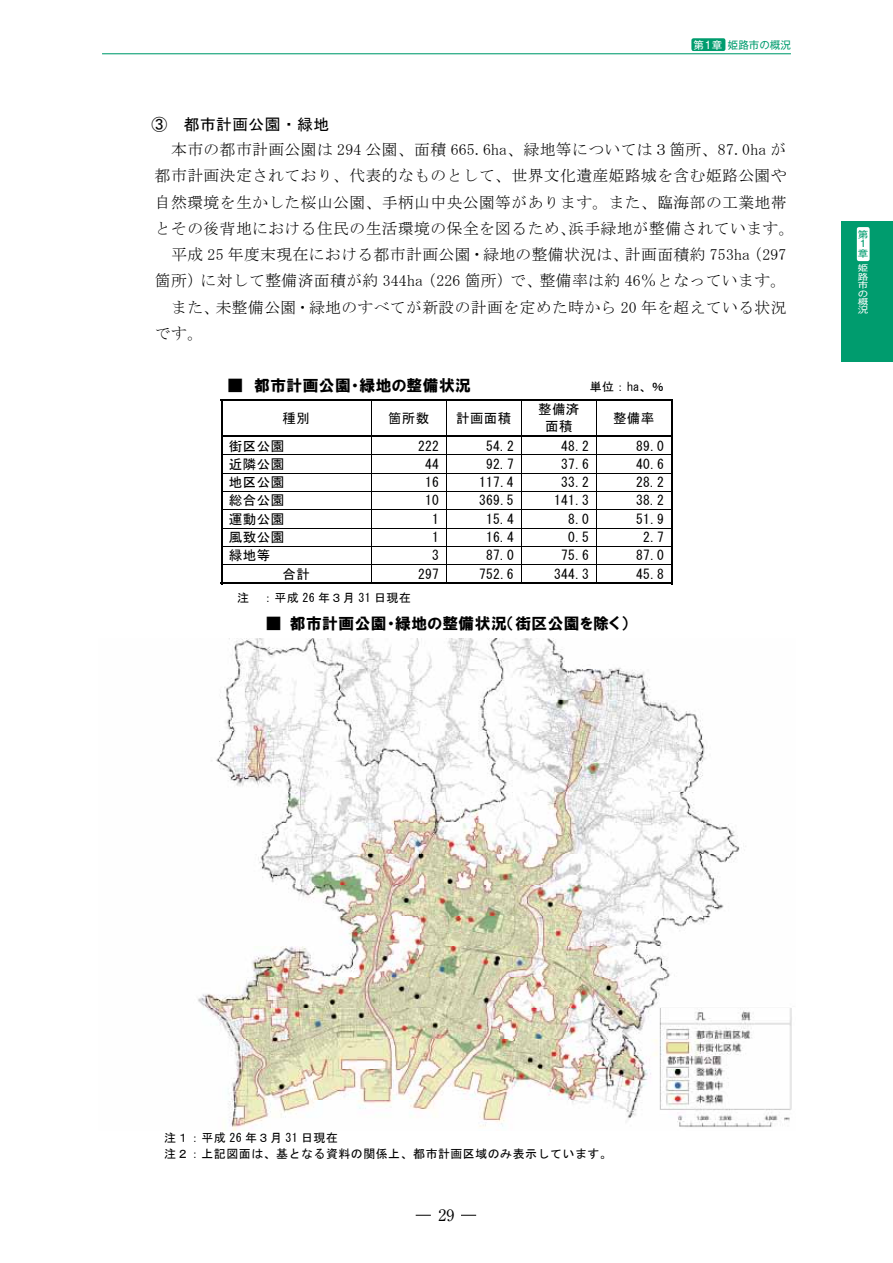
<style>
.page{position:relative;width:893px;height:1263px;background:#fff}
.page>*{position:absolute;margin:0;border:0;box-sizing:border-box;transform-origin:0 0}
.t1{font:15.75px "MS Mincho";letter-spacing:.03em;color:#000}
.t2{font:15.75px "HGP Soei Kakugothic UB";letter-spacing:.03em;color:#000}
.t3{font:15.75px "MS Gothic";letter-spacing:.03em;color:#000}
.t4{font:15.75px "Ryumin Pro";color:#000}
.t5{font:13.5px/17.5px "MS Gothic";letter-spacing:.015em;color:#000;text-align:center}
.t6{font:12px/15.6px "MS Gothic";letter-spacing:.04em;color:#000}
.t7{font:10.5px "Gothic MB101 Pro";color:#009c6e}
.t8{font:10.5px "Gothic MB101 Pro";color:#fff}
.t9{font:9.45px/9.4px "Gothic MB101 Pro";color:#009c6e;scale:1.11 1}
.t10{font:8.4px/8.4px "Gothic MB101 Pro";color:#fff;text-align:justify;scale:1.25 1}
</style>
<div class="page">
<svg style="left:416px;top:1215px;width:15px;height:1px"></svg>
<svg style="left:461px;top:1215px;width:15px;height:1px"></svg>
<div style="left:842px;top:221px;width:51px;height:140px;background:#009c6e"></div>
<div style="left:857px;top:227px;width:13px;height:34px;background:#fff;border-radius:2px"></div>
<div style="left:691px;top:38px;width:34px;height:13px;background:#009c6e;border-radius:2px"></div>
<hr style="left:102px;top:53px;width:689px;height:1px;background:#009c6e">
<hr style="left:221px;top:399px;width:150px;height:1px;background:#000">
<hr style="left:371px;top:399px;width:75px;height:1px;background:#000">
<hr style="left:446px;top:399px;width:75px;height:1px;background:#000">
<hr style="left:521px;top:399px;width:75px;height:1px;background:#000">
<hr style="left:596px;top:399px;width:75px;height:1px;background:#000">
<hr style="left:221px;top:400px;width:1px;height:35px;background:#000">
<hr style="left:371px;top:400px;width:1px;height:35px;background:#000">
<hr style="left:446px;top:400px;width:1px;height:35px;background:#000">
<hr style="left:521px;top:400px;width:1px;height:35px;background:#000">
<hr style="left:596px;top:400px;width:1px;height:35px;background:#000">
<hr style="left:671px;top:400px;width:1px;height:35px;background:#000">
<hr style="left:222px;top:435px;width:149px;height:2px;background:#000">
<hr style="left:371px;top:435px;width:75px;height:2px;background:#000">
<hr style="left:446px;top:435px;width:75px;height:2px;background:#000">
<hr style="left:521px;top:435px;width:75px;height:2px;background:#000">
<hr style="left:596px;top:435px;width:75px;height:2px;background:#000">
<hr style="left:221px;top:455px;width:451px;height:1px;background:#000">
<hr style="left:221px;top:473px;width:451px;height:1px;background:#000">
<hr style="left:221px;top:491px;width:451px;height:1px;background:#000">
<hr style="left:221px;top:509px;width:451px;height:1px;background:#000">
<hr style="left:221px;top:528px;width:451px;height:1px;background:#000">
<hr style="left:221px;top:546px;width:451px;height:1px;background:#000">
<hr style="left:221px;top:564px;width:451px;height:1px;background:#000">
<svg style="left:221px;top:435px;width:1px;height:148px"></svg>
<hr style="left:221px;top:583px;width:150px;height:1px;background:#000">
<svg style="left:371px;top:437px;width:1px;height:146px"></svg>
<hr style="left:371px;top:583px;width:75px;height:1px;background:#000">
<svg style="left:446px;top:437px;width:1px;height:146px"></svg>
<hr style="left:446px;top:583px;width:75px;height:1px;background:#000">
<svg style="left:521px;top:437px;width:1px;height:146px"></svg>
<hr style="left:521px;top:583px;width:75px;height:1px;background:#000">
<svg style="left:596px;top:437px;width:1px;height:146px"></svg>
<hr style="left:596px;top:583px;width:75px;height:1px;background:#000">
<svg style="left:671px;top:435px;width:1px;height:149px"></svg>
<img style="left:198px;top:639px;width:594px;height:491px">
<p class="t8" style="left:693px;top:36px;width:30px">第１章</p>
<p class="t7" style="left:728px;top:36px;width:65px">姫路市の概況</p>
<p class="t3" style="left:151px;top:117px;width:179px">③ 都市計画公園・緑地</p>
<p class="t1" style="left:171px;top:142px;width:617px">本市の都市計画公園は 294 公園、面積 665.6ha、緑地等については３箇所、87.0ha が</p>
<p class="t1" style="left:155px;top:168px;width:633px">都市計画決定されており、代表的なものとして、世界文化遺産姫路城を含む姫路公園や</p>
<p class="t1" style="left:155px;top:194px;width:633px">自然環境を生かした桜山公園、手柄山中央公園等があります。また、臨海部の工業地帯</p>
<p class="t1" style="left:155px;top:220px;width:641px">とその後背地における住民の生活環境の保全を図るため、浜手緑地が整備されています。</p>
<p class="t1" style="left:171px;top:247px;width:617px">平成 25 年度末現在における都市計画公園・緑地の整備状況は、計画面積約 753ha（297</p>
<p class="t1" style="left:155px;top:273px;width:633px">箇所）に対して整備済面積が約 344ha（226 箇所）で、整備率は約 46％となっています。</p>
<p class="t1" style="left:171px;top:299px;width:617px">また、未整備公園・緑地のすべてが新設の計画を定めた時から 20 年を超えている状況</p>
<p class="t1" style="left:155px;top:325px;width:50px">です。</p>
<p class="t2" style="left:227px;top:378px;width:245px">■ 都市計画公園・緑地の整備状況</p>
<p class="t6" style="left:590px;top:379px;width:76px">単位：ha、％</p>
<p class="t5" style="left:283px;top:409px;width:29px">種別</p>
<p class="t5" style="left:388px;top:409px;width:43px">箇所数</p>
<p class="t5" style="left:456px;top:409px;width:57px">計画面積</p>
<p class="t5" style="left:538px;top:400px;width:43px">整備済面積</p>
<p class="t5" style="left:613px;top:409px;width:43px">整備率</p>
<p class="t5" style="left:229px;top:437px;width:57px">街区公園</p>
<p class="t5" style="left:418px;top:437px;width:22px">222</p>
<p class="t5" style="left:486px;top:437px;width:29px">54.2</p>
<p class="t5" style="left:561px;top:437px;width:29px">48.2</p>
<p class="t5" style="left:636px;top:437px;width:29px">89.0</p>
<p class="t5" style="left:229px;top:455px;width:57px">近隣公園</p>
<p class="t5" style="left:425px;top:455px;width:15px">44</p>
<p class="t5" style="left:486px;top:455px;width:29px">92.7</p>
<p class="t5" style="left:561px;top:455px;width:29px">37.6</p>
<p class="t5" style="left:636px;top:455px;width:29px">40.6</p>
<p class="t5" style="left:229px;top:473px;width:57px">地区公園</p>
<p class="t5" style="left:425px;top:473px;width:15px">16</p>
<p class="t5" style="left:479px;top:473px;width:36px">117.4</p>
<p class="t5" style="left:561px;top:473px;width:29px">33.2</p>
<p class="t5" style="left:636px;top:473px;width:29px">28.2</p>
<p class="t5" style="left:229px;top:492px;width:57px">総合公園</p>
<p class="t5" style="left:425px;top:492px;width:15px">10</p>
<p class="t5" style="left:479px;top:492px;width:36px">369.5</p>
<p class="t5" style="left:554px;top:492px;width:36px">141.3</p>
<p class="t5" style="left:636px;top:492px;width:29px">38.2</p>
<p class="t5" style="left:229px;top:510px;width:57px">運動公園</p>
<p class="t5" style="left:432px;top:510px;width:8px">1</p>
<p class="t5" style="left:486px;top:510px;width:29px">15.4</p>
<p class="t5" style="left:568px;top:510px;width:22px">8.0</p>
<p class="t5" style="left:636px;top:510px;width:29px">51.9</p>
<p class="t5" style="left:229px;top:528px;width:57px">風致公園</p>
<p class="t5" style="left:432px;top:528px;width:8px">1</p>
<p class="t5" style="left:486px;top:528px;width:29px">16.4</p>
<p class="t5" style="left:568px;top:528px;width:22px">0.5</p>
<p class="t5" style="left:643px;top:528px;width:22px">2.7</p>
<p class="t5" style="left:229px;top:547px;width:43px">緑地等</p>
<p class="t5" style="left:432px;top:547px;width:8px">3</p>
<p class="t5" style="left:486px;top:547px;width:29px">87.0</p>
<p class="t5" style="left:561px;top:547px;width:29px">75.6</p>
<p class="t5" style="left:636px;top:547px;width:29px">87.0</p>
<p class="t5" style="left:283px;top:565px;width:29px">合計</p>
<p class="t5" style="left:418px;top:565px;width:22px">297</p>
<p class="t5" style="left:479px;top:565px;width:36px">752.6</p>
<p class="t5" style="left:554px;top:565px;width:36px">344.3</p>
<p class="t5" style="left:636px;top:565px;width:29px">45.8</p>
<p class="t6" style="left:237px;top:589px;width:175px">注 ：平成 26 年３月 31 日現在</p>
<p class="t2" style="left:266px;top:616px;width:364px">■ 都市計画公園・緑地の整備状況（街区公園を除く）</p>
<p class="t9" style="left:858px;top:228px;width:11px">第<br>１章</p>
<p class="t10" style="left:858px;top:263px;width:10px">姫路市の概況</p>
<p class="t6" style="left:164px;top:1130px;width:449px">注１：平成 26 年３月 31 日現在<br>注２：上記図面は、基となる資料の関係上、都市計画区域のみ表示しています。</p>
<p class="t4" style="left:439px;top:1203px;width:17px">29</p>
</div>
